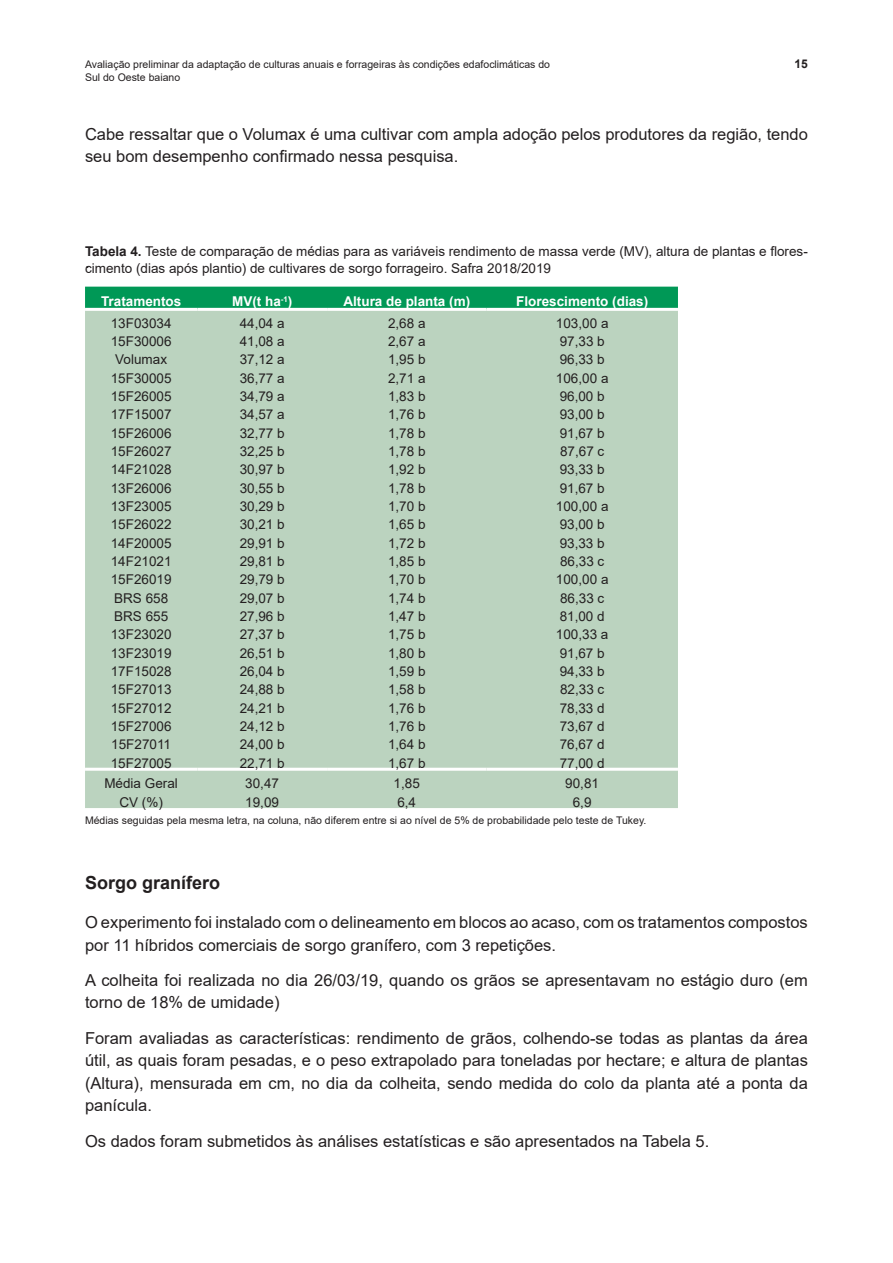
<style>
.page{position:relative;width:893px;height:1263px;background:#fff}
.page>*{position:absolute;margin:0;border:0;box-sizing:border-box;transform-origin:0 0}
.t1{font:700 18px "Arial";color:#231f20}
.t2{font:16.5px/22.5px "Arial";color:#231f20}
.t3{font:13.5px/16.2px "Arial";color:#231f20}
.t4{font:700 13.5px "Arial";color:#fff}
.t5{font:700 12px "Arial";color:#231f20}
.t6{font:10.5px "Arial";color:#231f20}
.s1{font-weight:700}
</style>
<div class="page">
<div style="left:85px;top:287px;width:593px;height:21px;background:#009856"></div>
<div style="left:85px;top:311px;width:593px;height:497px;background:#bbd3bf"></div>
<hr style="left:85px;top:768px;width:112px;height:3px;background:#fff">
<hr style="left:197px;top:768px;width:130px;height:3px;background:#fff">
<hr style="left:327px;top:768px;width:160px;height:3px;background:#fff">
<hr style="left:487px;top:768px;width:191px;height:3px;background:#fff">
<p class="t6" style="left:85px;top:57px;width:466px">Avaliação preliminar da adaptação de culturas anuais e forrageiras às condições edafoclimáticas do</p>
<p class="t5" style="left:795px;top:56px;width:15px">15</p>
<p class="t6" style="left:85px;top:70px;width:97px">Sul do Oeste baiano</p>
<p class="t2" style="left:85px;top:122px;width:724px">Cabe ressaltar que o Volumax é uma cultivar com ampla adoção pelos produtores da região, tendo seu bom desempenho confirmado nessa pesquisa.</p>
<p class="t3" style="left:85px;top:244px;width:724px"><span class="s1">Tabela 4.</span> Teste de comparação de médias para as variáveis rendimento de massa verde (MV), altura de plantas e flores&shy;cimento (dias após plantio) de cultivares de sorgo forrageiro. Safra 2018/2019</p>
<p class="t2" style="left:85px;top:251px;width:6px">.</p>
<p class="t4" style="left:101px;top:292px;width:82px">Tratamentos</p>
<p class="t4" style="left:232px;top:292px;width:62px">MV(t ha<sup>-1</sup>)</p>
<p class="t4" style="left:343px;top:292px;width:128px">Altura de planta (m)</p>
<p class="t4" style="left:516px;top:292px;width:134px">Florescimento (dias)</p>
<p class="t3" style="left:111px;top:315px;width:62px">13F03034</p>
<p class="t3" style="left:240px;top:315px;width:47px">44,04 a</p>
<p class="t3" style="left:388px;top:315px;width:39px">2,68 a</p>
<p class="t3" style="left:556px;top:315px;width:54px">103,00 a</p>
<p class="t3" style="left:111px;top:333px;width:62px">15F30006</p>
<p class="t3" style="left:240px;top:333px;width:47px">41,08 a</p>
<p class="t3" style="left:388px;top:333px;width:39px">2,67 a</p>
<p class="t3" style="left:560px;top:333px;width:47px">97,33 b</p>
<p class="t3" style="left:115px;top:351px;width:53px">Volumax</p>
<p class="t3" style="left:240px;top:351px;width:47px">37,12 a</p>
<p class="t3" style="left:388px;top:351px;width:39px">1,95 b</p>
<p class="t3" style="left:560px;top:351px;width:47px">96,33 b</p>
<p class="t3" style="left:111px;top:370px;width:62px">15F30005</p>
<p class="t3" style="left:240px;top:370px;width:47px">36,77 a</p>
<p class="t3" style="left:388px;top:370px;width:39px">2,71 a</p>
<p class="t3" style="left:556px;top:370px;width:54px">106,00 a</p>
<p class="t3" style="left:111px;top:388px;width:62px">15F26005</p>
<p class="t3" style="left:240px;top:388px;width:47px">34,79 a</p>
<p class="t3" style="left:388px;top:388px;width:39px">1,83 b</p>
<p class="t3" style="left:560px;top:388px;width:47px">96,00 b</p>
<p class="t3" style="left:111px;top:406px;width:62px">17F15007</p>
<p class="t3" style="left:240px;top:406px;width:47px">34,57 a</p>
<p class="t3" style="left:388px;top:406px;width:39px">1,76 b</p>
<p class="t3" style="left:560px;top:406px;width:47px">93,00 b</p>
<p class="t3" style="left:111px;top:425px;width:62px">15F26006</p>
<p class="t3" style="left:240px;top:425px;width:47px">32,77 b</p>
<p class="t3" style="left:388px;top:425px;width:39px">1,78 b</p>
<p class="t3" style="left:560px;top:425px;width:47px">91,67 b</p>
<p class="t3" style="left:111px;top:443px;width:62px">15F26027</p>
<p class="t3" style="left:240px;top:443px;width:47px">32,25 b</p>
<p class="t3" style="left:388px;top:443px;width:39px">1,78 b</p>
<p class="t3" style="left:560px;top:443px;width:46px">87,67 c</p>
<p class="t3" style="left:111px;top:461px;width:62px">14F21028</p>
<p class="t3" style="left:240px;top:461px;width:47px">30,97 b</p>
<p class="t3" style="left:388px;top:461px;width:39px">1,92 b</p>
<p class="t3" style="left:560px;top:461px;width:47px">93,33 b</p>
<p class="t3" style="left:111px;top:480px;width:62px">13F26006</p>
<p class="t3" style="left:240px;top:480px;width:47px">30,55 b</p>
<p class="t3" style="left:388px;top:480px;width:39px">1,78 b</p>
<p class="t3" style="left:560px;top:480px;width:47px">91,67 b</p>
<p class="t3" style="left:111px;top:498px;width:62px">13F23005</p>
<p class="t3" style="left:240px;top:498px;width:47px">30,29 b</p>
<p class="t3" style="left:388px;top:498px;width:39px">1,70 b</p>
<p class="t3" style="left:556px;top:498px;width:54px">100,00 a</p>
<p class="t3" style="left:111px;top:516px;width:62px">15F26022</p>
<p class="t3" style="left:240px;top:516px;width:47px">30,21 b</p>
<p class="t3" style="left:388px;top:516px;width:39px">1,65 b</p>
<p class="t3" style="left:560px;top:516px;width:47px">93,00 b</p>
<p class="t3" style="left:111px;top:535px;width:62px">14F20005</p>
<p class="t3" style="left:240px;top:535px;width:47px">29,91 b</p>
<p class="t3" style="left:388px;top:535px;width:39px">1,72 b</p>
<p class="t3" style="left:560px;top:535px;width:47px">93,33 b</p>
<p class="t3" style="left:111px;top:553px;width:62px">14F21021</p>
<p class="t3" style="left:240px;top:553px;width:47px">29,81 b</p>
<p class="t3" style="left:388px;top:553px;width:39px">1,85 b</p>
<p class="t3" style="left:560px;top:553px;width:46px">86,33 c</p>
<p class="t3" style="left:111px;top:571px;width:62px">15F26019</p>
<p class="t3" style="left:240px;top:571px;width:47px">29,79 b</p>
<p class="t3" style="left:388px;top:571px;width:39px">1,70 b</p>
<p class="t3" style="left:556px;top:571px;width:54px">100,00 a</p>
<p class="t3" style="left:114px;top:590px;width:56px">BRS 658</p>
<p class="t3" style="left:240px;top:590px;width:47px">29,07 b</p>
<p class="t3" style="left:388px;top:590px;width:39px">1,74 b</p>
<p class="t3" style="left:560px;top:590px;width:46px">86,33 c</p>
<p class="t3" style="left:114px;top:608px;width:56px">BRS 655</p>
<p class="t3" style="left:240px;top:608px;width:47px">27,96 b</p>
<p class="t3" style="left:388px;top:608px;width:39px">1,47 b</p>
<p class="t3" style="left:560px;top:608px;width:47px">81,00 d</p>
<p class="t3" style="left:111px;top:626px;width:62px">13F23020</p>
<p class="t3" style="left:240px;top:626px;width:47px">27,37 b</p>
<p class="t3" style="left:388px;top:626px;width:39px">1,75 b</p>
<p class="t3" style="left:556px;top:626px;width:54px">100,33 a</p>
<p class="t3" style="left:111px;top:645px;width:62px">13F23019</p>
<p class="t3" style="left:240px;top:645px;width:47px">26,51 b</p>
<p class="t3" style="left:388px;top:645px;width:39px">1,80 b</p>
<p class="t3" style="left:560px;top:645px;width:47px">91,67 b</p>
<p class="t3" style="left:111px;top:663px;width:62px">17F15028</p>
<p class="t3" style="left:240px;top:663px;width:47px">26,04 b</p>
<p class="t3" style="left:388px;top:663px;width:39px">1,59 b</p>
<p class="t3" style="left:560px;top:663px;width:47px">94,33 b</p>
<p class="t3" style="left:111px;top:681px;width:62px">15F27013</p>
<p class="t3" style="left:240px;top:681px;width:47px">24,88 b</p>
<p class="t3" style="left:388px;top:681px;width:39px">1,58 b</p>
<p class="t3" style="left:560px;top:681px;width:46px">82,33 c</p>
<p class="t3" style="left:111px;top:700px;width:62px">15F27012</p>
<p class="t3" style="left:240px;top:700px;width:47px">24,21 b</p>
<p class="t3" style="left:388px;top:700px;width:39px">1,76 b</p>
<p class="t3" style="left:560px;top:700px;width:47px">78,33 d</p>
<p class="t3" style="left:111px;top:718px;width:62px">15F27006</p>
<p class="t3" style="left:240px;top:718px;width:47px">24,12 b</p>
<p class="t3" style="left:388px;top:718px;width:39px">1,76 b</p>
<p class="t3" style="left:560px;top:718px;width:47px">73,67 d</p>
<p class="t3" style="left:111px;top:736px;width:61px">15F27011</p>
<p class="t3" style="left:240px;top:736px;width:47px">24,00 b</p>
<p class="t3" style="left:388px;top:736px;width:39px">1,64 b</p>
<p class="t3" style="left:560px;top:736px;width:47px">76,67 d</p>
<p class="t3" style="left:111px;top:755px;width:62px">15F27005</p>
<p class="t3" style="left:240px;top:755px;width:47px">22,71 b</p>
<p class="t3" style="left:388px;top:755px;width:39px">1,67 b</p>
<p class="t3" style="left:560px;top:755px;width:47px">77,00 d</p>
<p class="t3" style="left:104px;top:775px;width:75px">Média Geral</p>
<p class="t3" style="left:245px;top:775px;width:35px">30,47</p>
<p class="t3" style="left:394px;top:775px;width:28px">1,85</p>
<p class="t3" style="left:565px;top:775px;width:35px">90,81</p>
<p class="t3" style="left:119px;top:794px;width:45px">CV (%)</p>
<p class="t3" style="left:245px;top:794px;width:35px">19,09</p>
<p class="t3" style="left:397px;top:794px;width:20px">6,4</p>
<p class="t3" style="left:573px;top:794px;width:20px">6,9</p>
<p class="t6" style="left:85px;top:813px;width:563px">Médias seguidas pela mesma letra, na coluna, não diferem entre si ao nível de 5% de probabilidade pelo teste de Tukey.</p>
<h1 class="t1" style="left:85px;top:870px;width:137px">Sorgo granífero</h1>
<p class="t2" style="left:85px;top:911px;width:724px">O experimento foi instalado com o delineamento em blocos ao acaso, com os tratamentos compostos por 11 híbridos comerciais de sorgo granífero, com 3 repetições.</p>
<p class="t2" style="left:85px;top:969px;width:724px">A colheita foi realizada no dia 26/03/19, quando os grãos se apresentavam no estágio duro (em torno de 18% de umidade)</p>
<p class="t2" style="left:85px;top:1026px;width:724px;text-align:justify">Foram avaliadas as características: rendimento de grãos, colhendo-se todas as plantas da área útil, as quais foram pesadas, e o peso extrapolado para toneladas por hectare; e altura de plantas (Altura), mensurada em cm, no dia da colheita, sendo medida do colo da planta até a ponta da panícula.</p>
<p class="t2" style="left:85px;top:1129px;width:626px">Os dados foram submetidos às análises estatísticas e são apresentados na Tabela 5.</p>
</div>
